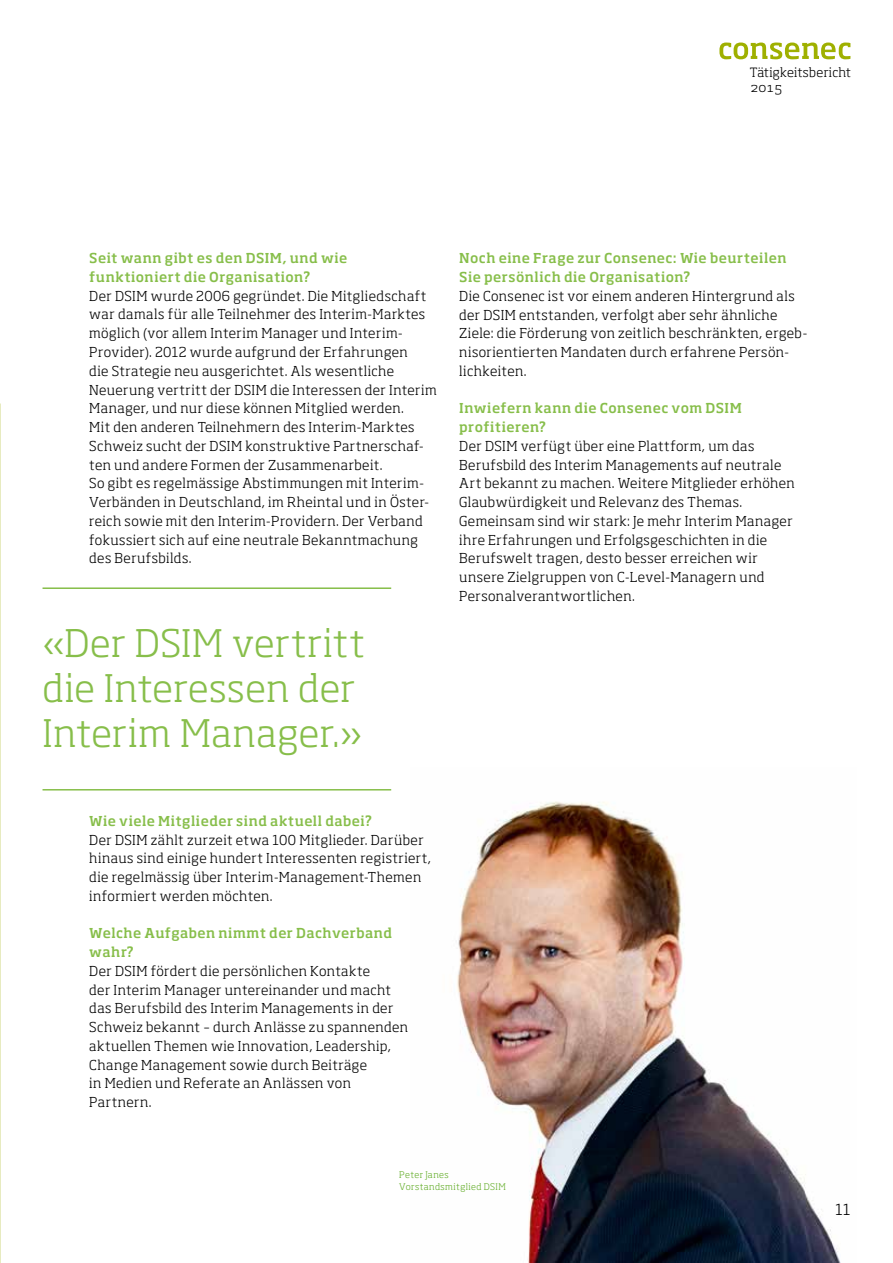
<style>
.page{position:relative;width:893px;height:1263px;background:#fff}
.page>*{position:absolute;margin:0;border:0;box-sizing:border-box;transform-origin:0 0}
.t1{font:300 37.5px/45px "Soho Pro";letter-spacing:.015em;color:#87be4a}
.t2{font:300 15px "Soho Pro";color:#000}
.t3{font:300 13.5px/18.8px "Soho Pro";letter-spacing:.035em;color:#000}
.t4{font:500 13.5px/18.8px "Soho Pro";letter-spacing:.03em;color:#87be4a}
.t5{font:300 12.6px/15px "Soho Pro";letter-spacing:.025em;color:#000}
.t6{font:300 9px/12px "Soho Pro";letter-spacing:.05em;color:#63ad29}
</style>
<div class="page">
<svg style="left:719px;top:43px;width:131px;height:16px"></svg>
<img style="left:457px;top:801px;width:384px;height:462px">
<hr style="left:43px;top:587px;width:348px;height:2px;background:#87be4a">
<hr style="left:43px;top:789px;width:348px;height:1px;background:#87be4a">
<p class="t5" style="left:750px;top:64px;width:103px">Tätigkeitsbericht<br>2015</p>
<p class="t4" style="left:89px;top:248px;width:260px">Seit wann gibt es den DSIM, und wie funktioniert die Organisation?</p>
<p class="t3" style="left:89px;top:285px;width:349px">Der DSIM wurde 2006 gegründet. Die Mitgliedschaft war damals für alle Teilnehmer des Interim-Marktes möglich (vor allem Interim Manager und Interim-Provider). 2012 wurde aufgrund der Erfahrungen<br>die Strategie neu ausgerichtet. Als wesentliche Neuerung vertritt der DSIM die Interessen der Interim Manager, und nur diese können Mitglied werden.<br>Mit den anderen Teilnehmern des Interim-Marktes Schweiz sucht der DSIM konstruktive Partnerschaf&shy;ten und andere Formen der Zusammenarbeit.<br>So gibt es regelmässige Abstimmungen mit Interim-Verbänden in Deutschland, im Rheintal und in Öster&shy;reich sowie mit den Interim-Providern. Der Verband fokussiert sich auf eine neutrale Bekanntmachung des Berufsbilds.</p>
<h1 class="t1" style="left:43px;top:617px;width:324px">«Der DSIM vertritt die Interessen der<br>Interim Manager.»</h1>
<p class="t4" style="left:459px;top:248px;width:329px">Noch eine Frage zur Consenec: Wie beurteilen<br>Sie persönlich die Organisation?</p>
<p class="t3" style="left:459px;top:285px;width:350px">Die Consenec ist vor einem anderen Hintergrund als der DSIM entstanden, verfolgt aber sehr ähnliche Ziele: die Förderung von zeitlich beschränkten, ergeb&shy;nisorientierten Mandaten durch erfahrene Persön&shy;lichkeiten.</p>
<p class="t4" style="left:459px;top:398px;width:284px">Inwiefern kann die Consenec vom DSIM profitieren?</p>
<p class="t3" style="left:459px;top:435px;width:337px">Der DSIM verfügt über eine Plattform, um das Berufsbild des Interim Managements auf neutrale Art bekannt zu machen. Weitere Mitglieder erhöhen Glaubwürdigkeit und Relevanz des Themas.<br>Gemeinsam sind wir stark: Je mehr Interim Manager ihre Erfahrungen und Erfolgsgeschichten in die Berufswelt tragen, desto besser erreichen wir unsere Zielgruppen von C-Level-Managern und Personalverantwortlichen.</p>
<p class="t4" style="left:89px;top:811px;width:285px">Wie viele Mitglieder sind aktuell dabei?</p>
<p class="t3" style="left:89px;top:829px;width:343px">Der DSIM zählt zurzeit etwa 100 Mitglieder. Darüber hinaus sind einige hundert Interessenten registriert, die regelmässig über Interim-Management-Themen informiert werden möchten.</p>
<p class="t4" style="left:89px;top:923px;width:304px">Welche Aufgaben nimmt der Dachverband wahr?</p>
<p class="t3" style="left:89px;top:960px;width:320px">Der DSIM fördert die persönlichen Kontakte<br>der Interim Manager untereinander und macht das Berufsbild des Interim Managements in der Schweiz bekannt – durch Anlässe zu spannenden aktuellen Themen wie Innovation, Leadership, Change Management sowie durch Beiträge<br>in Medien und Referate an Anlässen von Partnern.</p>
<p class="t6" style="left:399px;top:1168px;width:108px">Peter Janes<br>Vorstandsmitglied DSIM</p>
<p class="t2" style="left:835px;top:1197px;width:17px">11</p>
</div>
